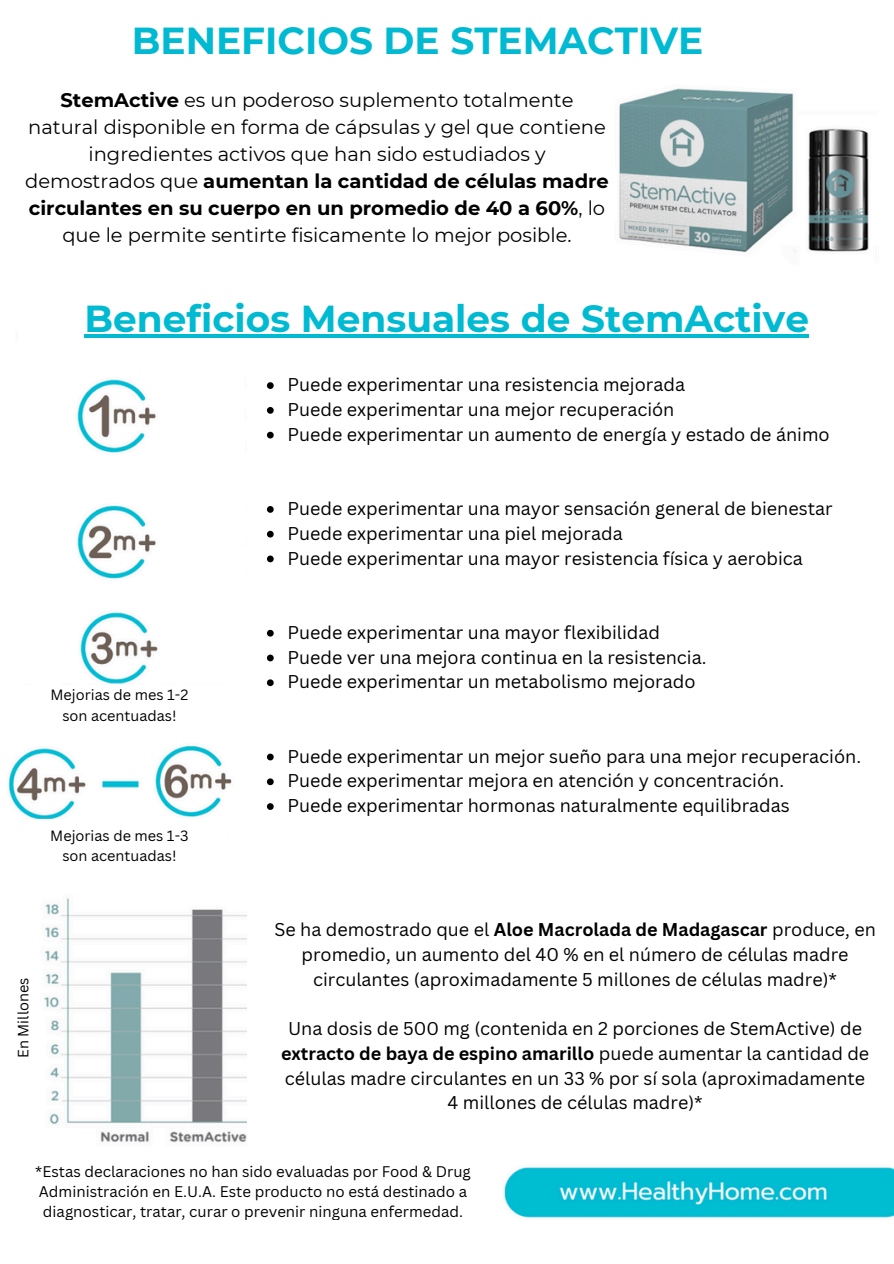
<style>
.page{position:relative;width:894px;height:1264px;background:#fff}
.page>*{position:absolute;margin:0;border:0;box-sizing:border-box;transform-origin:0 0}
.t1{font:700 37.5px "Montserrat";color:#00bad2}
.t2{font:700 37.5px "Montserrat";color:#01bad2}
.t3{font:19.5px/27px "Montserrat";color:#000;text-align:center}
.t4{font:18px/24.8px "Canva Sans";color:#000;text-align:center}
.t5{font:15px/20.2px "Canva Sans";color:#000}
.t6{font:14.55px/20.2px "Canva Sans";color:#000;text-align:center}
.s1{font-weight:700}
</style>
<div class="page">
<img style="left:77px;top:88px;width:792px;height:491px">
<div style="left:0;top:63px;width:610px;height:203px;background:#fff"></div>
<img style="left:8px;top:612px;width:885px;height:606px">
<div style="left:247px;top:266px;width:639px;height:889px;background:#fff"></div>
<svg style="left:610px;top:88px;width:7px;height:163px"></svg>
<svg style="left:267px;top:382px;width:6px;height:7px"></svg>
<svg style="left:267px;top:407px;width:6px;height:7px"></svg>
<svg style="left:267px;top:432px;width:6px;height:6px"></svg>
<svg style="left:267px;top:506px;width:6px;height:7px"></svg>
<svg style="left:267px;top:531px;width:6px;height:6px"></svg>
<svg style="left:267px;top:555px;width:6px;height:7px"></svg>
<svg style="left:267px;top:630px;width:6px;height:6px"></svg>
<svg style="left:267px;top:654px;width:6px;height:7px"></svg>
<svg style="left:267px;top:679px;width:6px;height:7px"></svg>
<svg style="left:267px;top:753px;width:6px;height:7px"></svg>
<svg style="left:267px;top:778px;width:6px;height:7px"></svg>
<svg style="left:267px;top:803px;width:6px;height:7px"></svg>
<div style="left:11px;top:819px;width:217px;height:54px;background:#fff"></div>
<div style="left:11px;top:685px;width:217px;height:39px;background:#fff"></div>
<div style="left:0;top:1156px;width:484px;height:64px;background:#fff"></div>
<div style="left:18px;top:266px;width:842px;height:86px;background:#fff"></div>
<hr style="left:85px;top:334px;width:723px;height:3px;background:#00bad2">
<div style="left:11px;top:959px;width:25px;height:110px;background:#fff"></div>
<h2 class="t2" style="left:132px;top:17px;width:573px">BENEFICIOS DE STEMACTIVE</h2>
<h3 class="t3" style="left:25px;top:86px;width:585px"><span class="s1">StemActive</span> es un poderoso suplemento totalmente natural disponible en forma de cápsulas y gel que contiene ingredientes activos que han sido estudiados y demostrados que <span class="s1">aumentan la cantidad de células madre circulantes en su cuerpo en un promedio de 40 a 60%</span>, lo que le permite sentirte fisicamente lo mejor posible.</h3>
<p class="t1" style="left:85px;top:296px;width:725px">Beneficios Mensuales de StemActive</p>
<p class="t4" style="left:287px;top:372px;width:399px">Puede experimentar una resistencia mejorada</p>
<p class="t4" style="left:287px;top:396px;width:388px">Puede experimentar una mejor recuperación</p>
<p class="t4" style="left:287px;top:421px;width:543px">Puede experimentar un aumento de energía y estado de ánimo</p>
<p class="t6" style="left:50px;top:684px;width:139px">Mejorias de mes 1-2 son acentuadas!</p>
<p class="t6" style="left:50px;top:825px;width:140px">Mejorias de mes 1-3 son acentuadas!</p>
<p class="t6" style="left:13px;top:1057px;width:82px;rotate:-90deg">En Millones</p>
<p class="t4" style="left:287px;top:495px;width:546px">Puede experimentar una mayor sensación general de bienestar</p>
<p class="t4" style="left:287px;top:520px;width:337px">Puede experimentar una piel mejorada</p>
<p class="t4" style="left:287px;top:545px;width:517px">Puede experimentar una mayor resistencia física y aerobica</p>
<p class="t4" style="left:287px;top:619px;width:374px">Puede experimentar una mayor flexibilidad</p>
<p class="t4" style="left:287px;top:644px;width:420px">Puede ver una mejora continua en la resistencia.</p>
<p class="t4" style="left:287px;top:669px;width:409px">Puede experimentar un metabolismo mejorado</p>
<p class="t4" style="left:287px;top:743px;width:575px">Puede experimentar un mejor sueño para una mejor recuperación.</p>
<p class="t4" style="left:287px;top:768px;width:498px">Puede experimentar mejora en atención y concentración.</p>
<p class="t4" style="left:287px;top:792px;width:504px">Puede experimentar hormonas naturalmente equilibradas</p>
<h3 class="t4" style="left:274px;top:916px;width:603px">Se ha demostrado que el <span class="s1">Aloe Macrolada de Madagascar</span> produce, en promedio, un aumento del 40 % en el número de células madre circulantes (aproximadamente 5 millones de células madre)*</h3>
<h3 class="t4" style="left:281px;top:1015px;width:589px">Una dosis de 500 mg (contenida en 2 porciones de StemActive) de <span class="s1">extracto de baya de espino amarillo</span> puede aumentar la cantidad de células madre circulantes en un 33 % por sí sola (aproximadamente 4 millones de células madre)*</h3>
<p class="t5" style="left:35px;top:1160px;width:437px">*Estas declaraciones no han sido evaluadas por Food &amp; Drug</p>
<p class="t5" style="left:39px;top:1181px;width:430px">Administración en E.U.A. Este producto no está destinado a diagnosticar, tratar, curar o prevenir ninguna enfermedad.</p>
</div>
